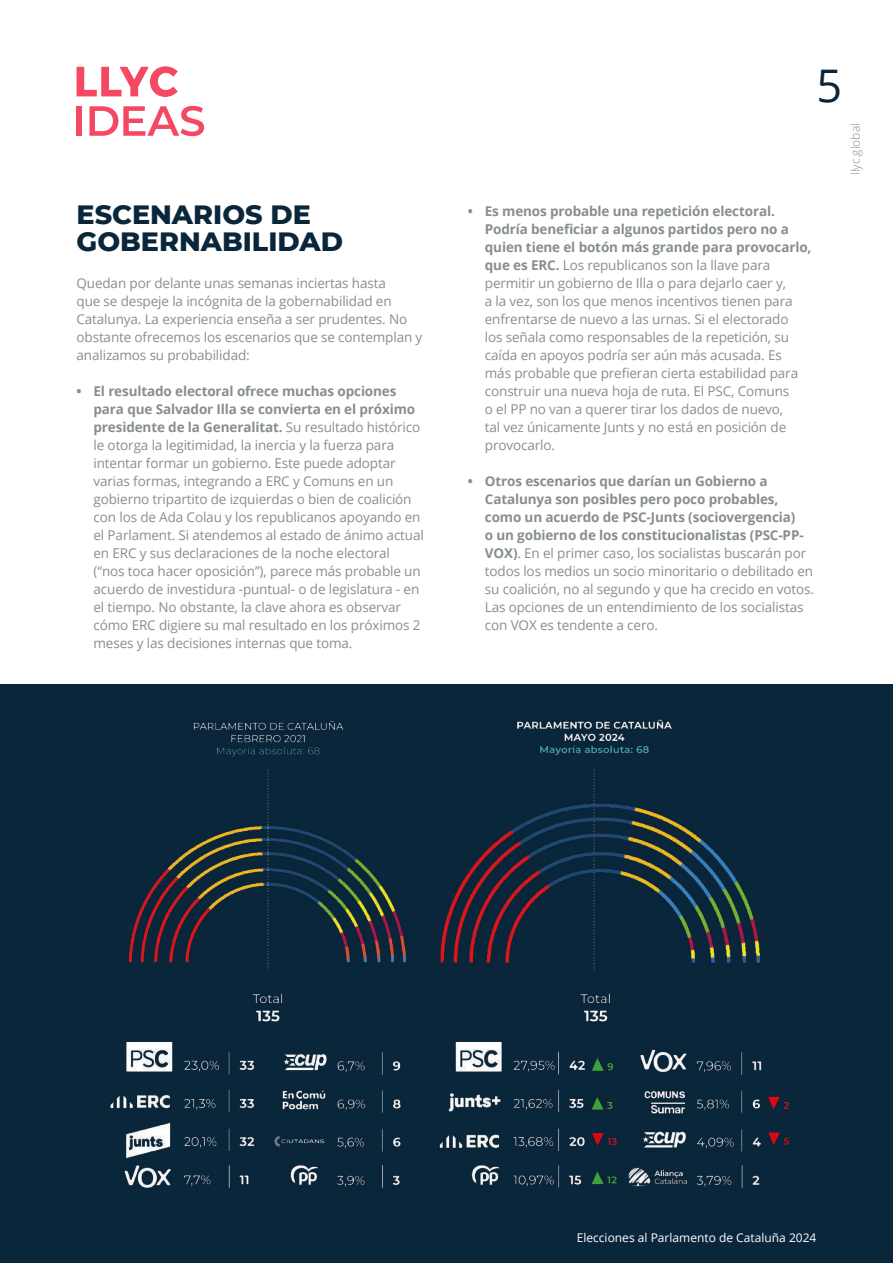
<style>
.page{position:relative;width:893px;height:1263px;background:#fff}
.page>*{position:absolute;margin:0;border:0;box-sizing:border-box;transform-origin:0 0}
.t1{font:45px "Open Sans";color:#0a263b}
.t2{font:800 27px/27px "Montserrat";color:#0a263b}
.t3{font:13.5px/18px "Open Sans";letter-spacing:-.01em;color:#878e90}
.t4{font:12px "Open Sans";color:#fff}
.t5{font:300 12px "Open Sans";color:#878e90}
.s1{font-weight:700}
</style>
<div class="page">
<div style="left:77px;top:106px;width:5px;height:30px;background:#f54963"></div>
<svg style="left:89px;top:106px;width:115px;height:30px"></svg>
<svg style="left:77px;top:66px;width:101px;height:31px"></svg>
<div style="left:0;top:684px;width:893px;height:579px;background:#0a263b"></div>
<img style="left:110px;top:719px;width:680px;height:469px">
<h2 class="t2" style="left:77px;top:200px;width:268px">ESCENARIOS DE<br>GOBERNABILIDAD</h2>
<p class="t3" style="left:77px;top:274px;width:347px">Quedan por delante unas semanas inciertas hasta<br>que se despeje la incógnita de la gobernabilidad en Catalunya. La experiencia enseña a ser prudentes. No obstante ofrecemos los escenarios que se contemplan y analizamos su probabilidad:</p>
<p class="t3" style="left:94px;top:382px;width:332px;text-indent:-17px"><span class="s1">• El resultado electoral ofrece muchas opciones para que Salvador Illa se convierta en el próximo presidente de la Generalitat.</span> Su resultado histórico le otorga la legitimidad, la inercia y la fuerza para intentar formar un gobierno. Este puede adoptar varias formas, integrando a ERC y Comuns en un gobierno tripartito de izquierdas o bien de coalición con los de Ada Colau y los republicanos apoyando en el Parlament. Si atendemos al estado de ánimo actual en ERC y sus declaraciones de la noche electoral (“nos toca hacer oposición”), parece más probable un acuerdo de investidura -puntual- o de legislatura - en el tiempo. No obstante, la clave ahora es observar cómo ERC digiere su mal resultado en los próximos 2 meses y las decisiones internas que toma.</p>
<h1 class="t1" style="left:816px;top:55px;width:27px">5</h1>
<p class="t5" style="left:847px;top:175px;width:53px;rotate:-90deg">llyc.global</p>
<p class="t3" style="left:485px;top:202px;width:328px;text-indent:-17px"><span class="s1">• Es menos probable una repetición electoral.<br>Podría beneficiar a algunos partidos pero no a quien tiene el botón más grande para provocarlo, que es ERC.</span> Los republicanos son la llave para permitir un gobierno de Illa o para dejarlo caer y,<br>a la vez, son los que menos incentivos tienen para enfrentarse de nuevo a las urnas. Si el electorado<br>los señala como responsables de la repetición, su caída en apoyos podría ser aún más acusada. Es más probable que prefieran cierta estabilidad para construir una nueva hoja de ruta. El PSC, Comuns<br>o el PP no van a querer tirar los dados de nuevo,<br>tal vez únicamente Junts y no está en posición de provocarlo.</p>
<p class="t3" style="left:485px;top:472px;width:331px;text-indent:-17px"><span class="s1">• Otros escenarios que darían un Gobierno a Catalunya son posibles pero poco probables, como un acuerdo de PSC-Junts (sociovergencia)<br>o un gobierno de los constitucionalistas (PSC-PP-VOX)</span>. En el primer caso, los socialistas buscarán por todos los medios un socio minoritario o debilitado en su coalición, no al segundo y que ha crecido en votos.<br>Las opciones de un entendimiento de los socialistas con VOX es tendente a cero.</p>
<p class="t4" style="left:577px;top:1229px;width:241px">Elecciones al Parlamento de Cataluña 2024</p>
</div>
